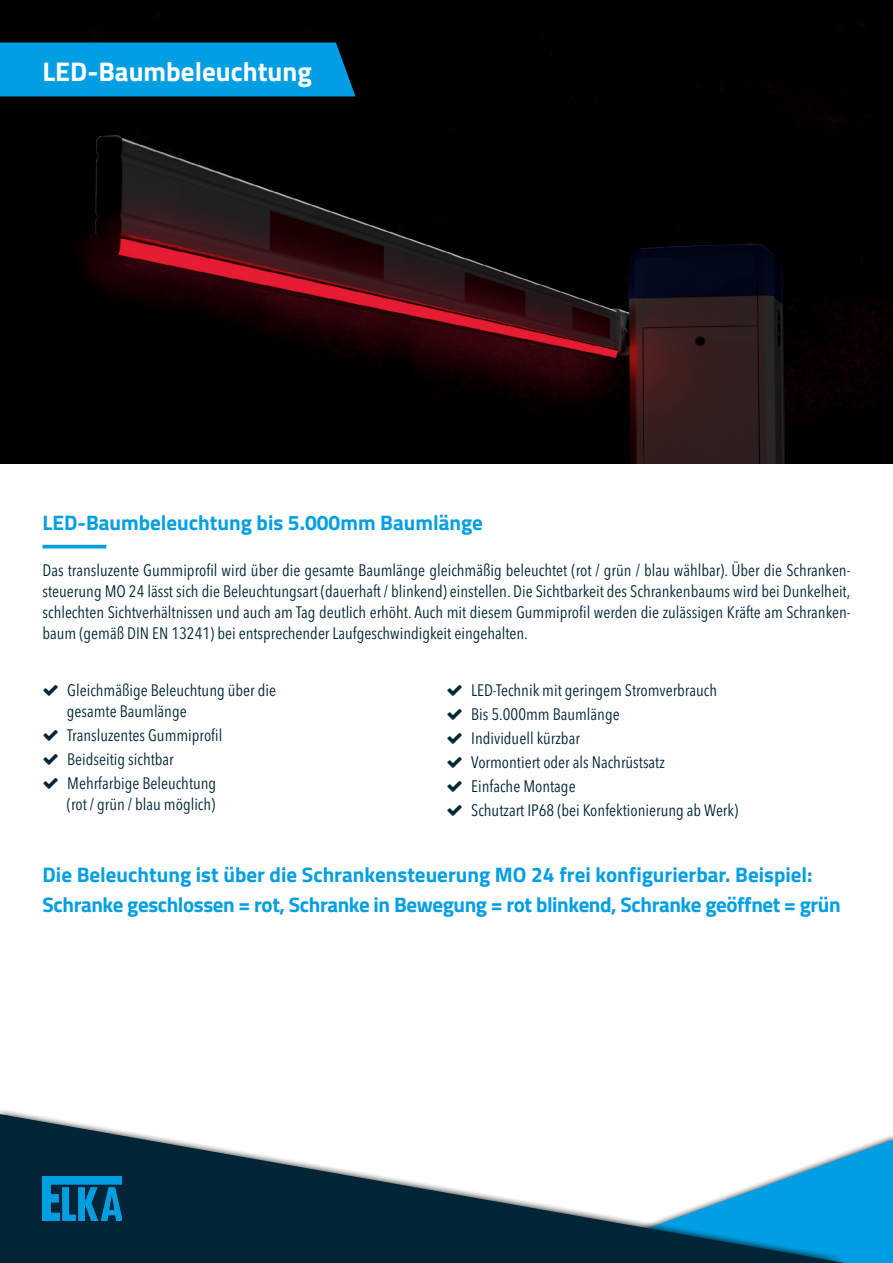
<style>
.page{position:relative;width:893px;height:1263px;background:#fff}
.page>*{position:absolute;margin:0;border:0;box-sizing:border-box;transform-origin:0 0}
.t1{font:700 27px "Titillium Web";color:#fff}
.t2{font:700 21px/30px "Titillium Web";color:#009fe3}
.t3{font:condensed 16.5px/24px "Avenir Next LT Pro";color:#002537}
</style>
<div class="page">
<img style="left:0;top:0;width:893px;height:463px">
<svg style="left:850px;top:1139px;width:43px;height:124px;background:#0fa3e2"></svg>
<svg style="left:0;top:1110px;width:850px;height:153px"></svg>
<svg style="left:0;top:1114px;width:845px;height:149px"></svg>
<img style="left:43px;top:1176px;width:79px;height:44px">
<div style="left:0;top:37px;width:361px;height:65px;background:#000;opacity:.75"></div>
<div style="left:0;top:43px;width:355px;height:53px;background:#009fe3"></div>
<hr style="left:43px;top:545px;width:63px;height:3px;background:#009fe3">
<h1 class="t1" style="left:43px;top:51px;width:271px">LED-Baumbeleuchtung</h1>
<p class="t2" style="left:43px;top:506px;width:442px">LED-Baumbeleuchtung bis 5.000mm Baumlänge</p>
<p class="t3" style="left:43px;top:560px;width:809px;line-height:21px;text-align:justify">Das transluzente Gummiprofil wird über die gesamte Baumlänge gleichmäßig beleuchtet (rot / grün / blau wählbar). Über die Schranken&shy;steuerung MO 24 lässt sich die Beleuchtungsart (dauerhaft / blinkend) einstellen. Die Sichtbarkeit des Schrankenbaums wird bei Dunkelheit, schlechten Sichtverhältnissen und auch am Tag deutlich erhöht. Auch mit diesem Gummiprofil werden die zulässigen Kräfte am Schranken&shy;baum (gemäß DIN EN 13241) bei entsprechender Laufgeschwindigkeit eingehalten.</p>
<p class="t3" style="left:67px;top:679px;width:211px;line-height:21px">Gleichmäßige Beleuchtung über die gesamte Baumlänge</p>
<p class="t3" style="left:67px;top:723px;width:157px">Transluzentes Gummiprofil<br>Beidseitig sichtbar<br>Mehrfarbige Beleuchtung</p>
<p class="t3" style="left:67px;top:792px;width:150px">(rot / grün / blau möglich)</p>
<p class="t3" style="left:471px;top:678px;width:268px">LED-Technik mit geringem Stromverbrauch<br>Bis 5.000mm Baumlänge<br>Individuell kürzbar<br>Vormontiert oder als Nachrüstsatz<br>Einfache Montage<br>Schutzart IP68 (bei Konfektionierung ab Werk)</p>
<p class="t2" style="left:43px;top:858px;width:800px">Die Beleuchtung ist über die Schrankensteuerung MO 24 frei konfigurierbar. Beispiel:<br>Schranke geschlossen = rot, Schranke in Bewegung = rot blinkend, Schranke geöffnet = grün</p>
</div>
